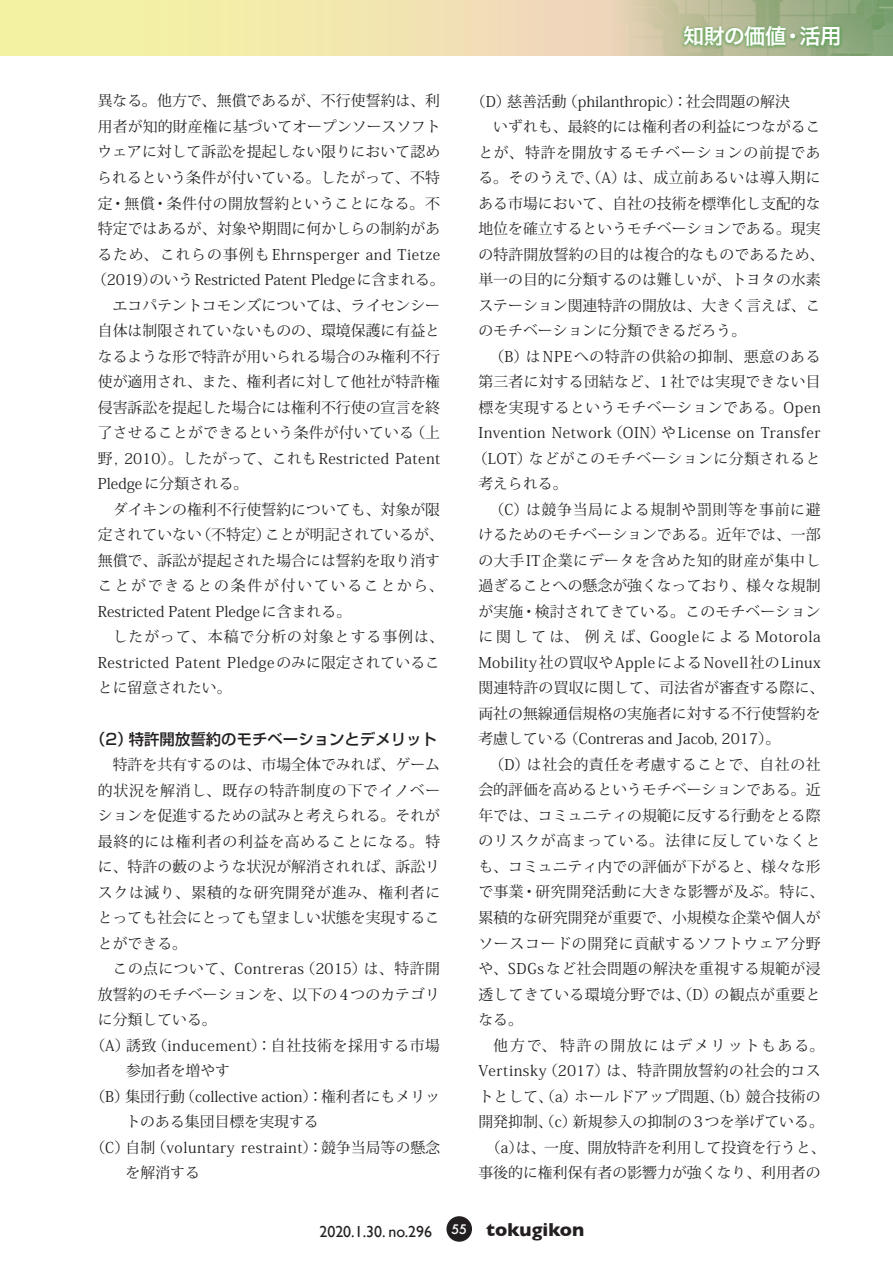
<style>
.page{position:relative;width:893px;height:1263px;background:#fff}
.page>*{position:absolute;margin:0;border:0;box-sizing:border-box;transform-origin:0 0}
.t1{font:21.3px "Hiragino Sans W6";letter-spacing:-.035em;color:#fff}
.t2{font:15.9px "Gill Sans";color:#231f20}
.t3{font:500 15.45px "Shin Go Pro";color:#231f20}
.t4{font:14.85px "Koz Min Pro";color:#231f20}
.t5{font:14.85px "Koz Min Pro";letter-spacing:.035em;color:#231f20}
.t6{font:14.85px "Koz Min Pro";letter-spacing:.03em;color:#231f20}
.t7{font:14.85px "Koz Min Pro";letter-spacing:.05em;color:#231f20}
.t8{font:14.85px "Koz Min Pro";letter-spacing:.04em;color:#231f20}
.t9{font:14.85px "Koz Min Pro";letter-spacing:.025em;color:#231f20}
.t10{font:14.85px "Koz Min Pro";letter-spacing:.02em;color:#231f20}
.t11{font:14.85px "Koz Min Pro";letter-spacing:.045em;color:#231f20}
.t12{font:14.85px "Koz Min Pro";letter-spacing:.065em;color:#231f20}
.t13{font:14.85px "Koz Min Pro";letter-spacing:.125em;color:#231f20}
.t14{font:14.85px "Koz Min Pro";letter-spacing:.12em;color:#231f20}
.s1{font-weight:700;font-size:19.2px}
</style>
<div class="page">
<div style="left:446px;top:1216px;width:26px;height:26px;background:#231f20;border-radius:50%"></div>
<svg style="left:0;top:0;width:608px;height:55px;background:#f2e7ad"></svg>
<img style="left:608px;top:0;width:285px;height:55px">
<svg style="left:680px;top:23px;width:163px;height:27px;background:#87ac74"></svg>
<p class="t4" style="left:98px;top:90px;width:344px">異なる。他方で、無償であるが、不行使誓約は、利</p>
<p class="t4" style="left:98px;top:116px;width:344px">用者が知的財産権に基づいてオープンソースソフト</p>
<p class="t4" style="left:98px;top:142px;width:344px">ウェアに対して訴訟を提起しない限りにおいて認め</p>
<p class="t4" style="left:98px;top:167px;width:344px">られるという条件が付いている。したがって、不特</p>
<p class="t9" style="left:98px;top:193px;width:344px">定・無償・条件付の開放誓約ということになる。不</p>
<p class="t4" style="left:98px;top:218px;width:344px">特定ではあるが、対象や期間に何かしらの制約があ</p>
<p class="t5" style="left:98px;top:244px;width:344px">るため、これらの事例も Ehrnsperger and Tietze</p>
<p class="t4" style="left:92px;top:269px;width:354px">（2019）のいうRestricted Patent Pledgeに含まれる。</p>
<p class="t4" style="left:98px;top:295px;width:344px">　エコパテントコモンズについては、ライセンシー</p>
<p class="t4" style="left:98px;top:320px;width:344px">自体は制限されていないものの、環境保護に有益と</p>
<p class="t4" style="left:98px;top:346px;width:344px">なるような形で特許が用いられる場合のみ権利不行</p>
<p class="t4" style="left:98px;top:371px;width:344px">使が適用され、また、権利者に対して他社が特許権</p>
<p class="t4" style="left:98px;top:397px;width:344px">侵害訴訟を提起した場合には権利不行使の宣言を終</p>
<p class="t4" style="left:98px;top:422px;width:344px">了させることができるという条件が付いている（上</p>
<p class="t6" style="left:98px;top:448px;width:344px">野, 2010）。したがって、これもRestricted Patent</p>
<p class="t4" style="left:98px;top:473px;width:152px">Pledgeに分類される。</p>
<p class="t4" style="left:98px;top:499px;width:344px">　ダイキンの権利不行使誓約についても、対象が限</p>
<p class="t4" style="left:98px;top:524px;width:348px">定されていない（不特定）ことが明記されているが、</p>
<p class="t4" style="left:98px;top:550px;width:344px">無償で、訴訟が提起された場合には誓約を取り消す</p>
<p class="t14" style="left:98px;top:575px;width:347px">ことができるとの条件が付いていることから、</p>
<p class="t4" style="left:98px;top:601px;width:255px">Restricted Patent Pledgeに含まれる。</p>
<p class="t12" style="left:98px;top:626px;width:348px">　したがって、本稿で分析の対象とする事例は、</p>
<p class="t5" style="left:98px;top:652px;width:344px">Restricted Patent Pledgeのみに限定されているこ</p>
<p class="t4" style="left:98px;top:677px;width:135px">とに留意されたい。</p>
<p class="t3" style="left:90px;top:726px;width:348px">（2）特許開放誓約のモチベーションとデメリット</p>
<p class="t4" style="left:98px;top:754px;width:344px">　特許を共有するのは、市場全体でみれば、ゲーム</p>
<p class="t7" style="left:98px;top:779px;width:344px">的状況を解消し、既存の特許制度の下でイノベー</p>
<p class="t4" style="left:98px;top:805px;width:344px">ションを促進するための試みと考えられる。それが</p>
<p class="t7" style="left:98px;top:831px;width:344px">最終的には権利者の利益を高めることになる。特</p>
<p class="t4" style="left:98px;top:856px;width:344px">に、特許の藪のような状況が解消されれば、訴訟リ</p>
<p class="t7" style="left:98px;top:882px;width:344px">スクは減り、累積的な研究開発が進み、権利者に</p>
<p class="t4" style="left:98px;top:907px;width:344px">とっても社会にとっても望ましい状態を実現するこ</p>
<p class="t4" style="left:98px;top:933px;width:91px">とができる。</p>
<p class="t6" style="left:98px;top:958px;width:344px">　この点について、Contreras（2015）は、特許開</p>
<p class="t4" style="left:98px;top:984px;width:344px">放誓約のモチベーションを、以下の4つのカテゴリ</p>
<p class="t4" style="left:98px;top:1009px;width:121px">に分類している。</p>
<p class="t5" style="left:90px;top:1035px;width:351px">（A）誘致（inducement）：自社技術を採用する市場</p>
<p class="t4" style="left:126px;top:1060px;width:106px">参加者を増やす</p>
<p class="t4" style="left:90px;top:1086px;width:351px">（B）集団行動（collective action）：権利者にもメリッ</p>
<p class="t4" style="left:125px;top:1111px;width:195px">トのある集団目標を実現する</p>
<p class="t8" style="left:90px;top:1137px;width:351px">（C）自制（voluntary restraint）：競争当局等の懸念</p>
<p class="t4" style="left:126px;top:1162px;width:76px">を解消する</p>
<h1 class="t1" style="left:683px;top:17px;width:160px">知財の価値・活用</h1>
<p class="t4" style="left:471px;top:91px;width:321px">（D）慈善活動（philanthropic）：社会問題の解決</p>
<p class="t4" style="left:478px;top:116px;width:344px">　いずれも、最終的には権利者の利益につながるこ</p>
<p class="t7" style="left:478px;top:142px;width:344px">とが、特許を開放するモチベーションの前提であ</p>
<p class="t9" style="left:478px;top:167px;width:344px">る。そのうえで、（A）は、成立前あるいは導入期に</p>
<p class="t4" style="left:478px;top:193px;width:344px">ある市場において、自社の技術を標準化し支配的な</p>
<p class="t4" style="left:478px;top:218px;width:344px">地位を確立するというモチベーションである。現実</p>
<p class="t4" style="left:478px;top:244px;width:348px">の特許開放誓約の目的は複合的なものであるため、</p>
<p class="t4" style="left:478px;top:269px;width:344px">単一の目的に分類するのは難しいが、トヨタの水素</p>
<p class="t4" style="left:478px;top:295px;width:344px">ステーション関連特許の開放は、大きく言えば、こ</p>
<p class="t4" style="left:478px;top:320px;width:269px">のモチベーションに分類できるだろう。</p>
<p class="t8" style="left:478px;top:346px;width:344px">　（B）は NPEへの特許の供給の抑制、悪意のある</p>
<p class="t4" style="left:478px;top:371px;width:344px">第三者に対する団結など、1社では実現できない目</p>
<p class="t6" style="left:478px;top:397px;width:344px">標を実現するというモチベーションである。Open</p>
<p class="t5" style="left:478px;top:422px;width:344px">Invention Network（OIN）やLicense on Transfer</p>
<p class="t5" style="left:473px;top:448px;width:349px">（LOT）などがこのモチベーションに分類されると</p>
<p class="t4" style="left:478px;top:473px;width:91px">考えられる。</p>
<p class="t11" style="left:478px;top:499px;width:344px">　（C）は競争当局による規制や罰則等を事前に避</p>
<p class="t4" style="left:478px;top:524px;width:344px">けるためのモチベーションである。近年では、一部</p>
<p class="t8" style="left:478px;top:550px;width:344px">の大手IT企業にデータを含めた知的財産が集中し</p>
<p class="t4" style="left:478px;top:575px;width:344px">過ぎることへの懸念が強くなっており、様々な規制</p>
<p class="t4" style="left:478px;top:601px;width:344px">が実施・検討されてきている。このモチベーション</p>
<p class="t8" style="left:478px;top:626px;width:344px">に関しては、例えば、Googleによる Motorola</p>
<p class="t6" style="left:478px;top:652px;width:344px">Mobility社の買収やAppleによるNovell社のLinux</p>
<p class="t4" style="left:478px;top:677px;width:348px">関連特許の買収に関して、司法省が審査する際に、</p>
<p class="t4" style="left:478px;top:703px;width:344px">両社の無線通信規格の実施者に対する不行使誓約を</p>
<p class="t4" style="left:478px;top:728px;width:304px">考慮している（Contreras and Jacob, 2017）。</p>
<p class="t8" style="left:478px;top:754px;width:344px">　（D）は社会的責任を考慮することで、自社の社</p>
<p class="t4" style="left:478px;top:779px;width:344px">会的評価を高めるというモチベーションである。近</p>
<p class="t4" style="left:478px;top:805px;width:344px">年では、コミュニティの規範に反する行動をとる際</p>
<p class="t7" style="left:478px;top:830px;width:344px">のリスクが高まっている。法律に反していなくと</p>
<p class="t4" style="left:478px;top:856px;width:344px">も、コミュニティ内での評価が下がると、様々な形</p>
<p class="t9" style="left:478px;top:881px;width:348px">で事業・研究開発活動に大きな影響が及ぶ。特に、</p>
<p class="t4" style="left:478px;top:907px;width:344px">累積的な研究開発が重要で、小規模な企業や個人が</p>
<p class="t7" style="left:478px;top:932px;width:344px">ソースコードの開発に貢献するソフトウェア分野</p>
<p class="t9" style="left:478px;top:958px;width:344px">や、SDGsなど社会問題の解決を重視する規範が浸</p>
<p class="t10" style="left:478px;top:983px;width:344px">透してきている環境分野では、（D）の観点が重要と</p>
<p class="t4" style="left:478px;top:1009px;width:46px">なる。</p>
<p class="t13" style="left:478px;top:1034px;width:348px">　他方で、特許の開放にはデメリットもある。</p>
<p class="t6" style="left:478px;top:1060px;width:344px">Vertinsky（2017）は、特許開放誓約の社会的コス</p>
<p class="t4" style="left:478px;top:1085px;width:344px">トとして、（a）ホールドアップ問題、（b）競合技術の</p>
<p class="t4" style="left:478px;top:1111px;width:347px">開発抑制、（c）新規参入の抑制の3つを挙げている。</p>
<p class="t4" style="left:478px;top:1136px;width:349px">　（a）は、一度、開放特許を利用して投資を行うと、</p>
<p class="t4" style="left:478px;top:1162px;width:344px">事後的に権利保有者の影響力が強くなり、利用者の</p>
<p class="t2" style="left:319px;top:1222px;width:266px">2020.1.30. no.296 <sup>55</sup> <span class="s1">tokugikon</span></p>
</div>
